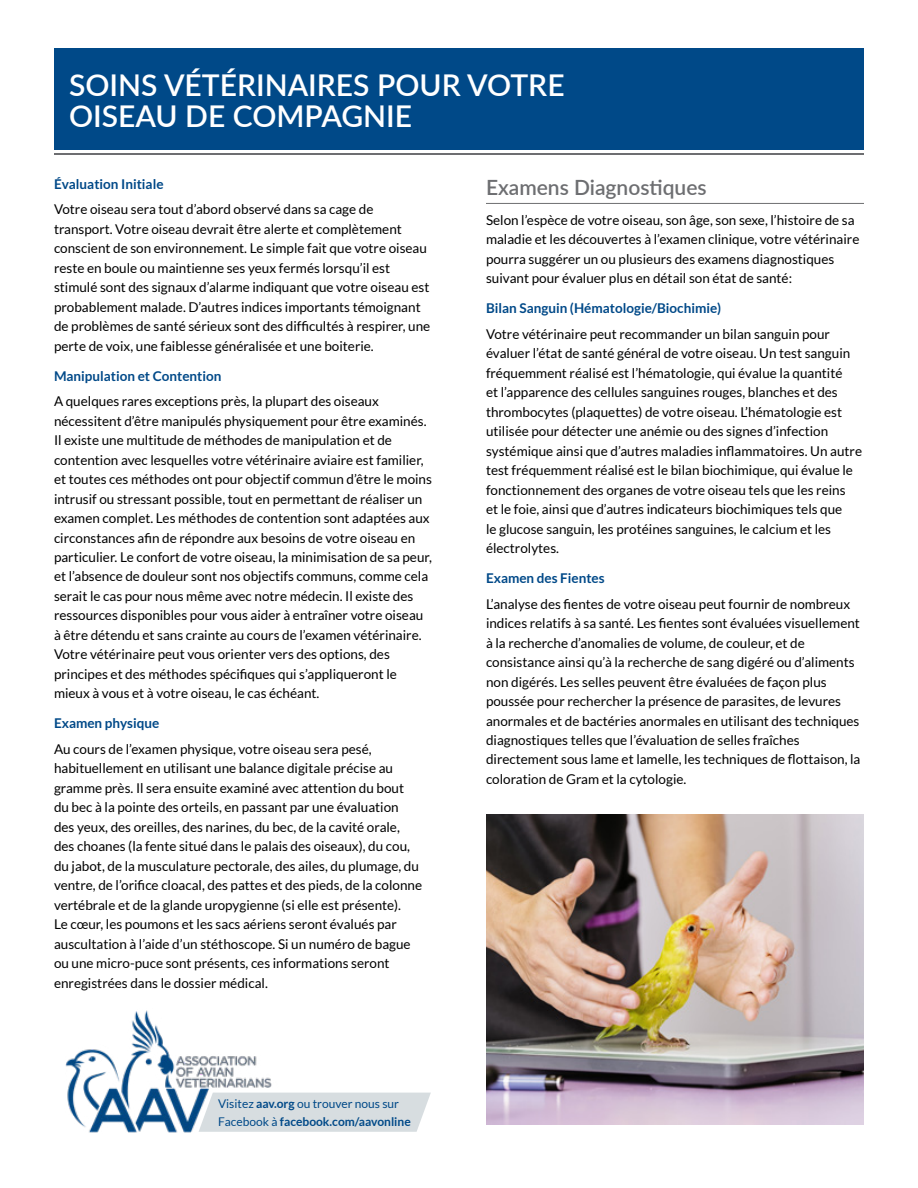
<style>
.page{position:relative;width:918px;height:1188px;background:#fff}
.page>*{position:absolute;margin:0;border:0;box-sizing:border-box;transform-origin:0 0}
.t1{font:600 30px/31.5px "Lato";color:#fff}
.t2{font:600 21px "Lato";color:#6d6e71}
.t3{font:13.5px/19.5px "Lato";color:#000}
.t4{font:700 13.5px "Lato";color:#004988}
.t5{font:12px/18px "Lato";color:#004988}
.s1{font-weight:700}
</style>
<div class="page">
<div style="left:54px;top:49px;width:810px;height:101px;background:#004988"></div>
<hr style="left:54px;top:153px;width:810px;height:1px;background:#6d6e71">
<hr style="left:486px;top:203px;width:378px;height:1px;background:#6d6e71">
<img style="left:486px;top:814px;width:378px;height:311px">
<img style="left:65px;top:1010px;width:216px;height:123px">
<div style="left:199px;top:1093px;width:232px;height:39px;background:#d7dde0"></div>
<h1 class="t1" style="left:69px;top:68px;width:497px">SOINS VÉTÉRINAIRES POUR VOTRE<br>OISEAU DE COMPAGNIE</h1>
<p class="t4" style="left:54px;top:176px;width:111px">Évaluation Initiale</p>
<p class="t3" style="left:54px;top:199px;width:378px">Votre oiseau sera tout d’abord observé dans sa cage de transport. Votre oiseau devrait être alerte et complètement conscient de son environnement. Le simple fait que votre oiseau reste en boule ou maintienne ses yeux fermés lorsqu’il est stimulé sont des signaux d’alarme indiquant que votre oiseau est probablement malade. D’autres indices importants témoignant de problèmes de santé sérieux sont des difficultés à respirer, une perte de voix, une faiblesse généralisée et une boiterie.</p>
<p class="t4" style="left:54px;top:368px;width:169px">Manipulation et Contention</p>
<p class="t3" style="left:54px;top:391px;width:380px">A quelques rares exceptions près, la plupart des oiseaux nécessitent d’être manipulés physiquement pour être examinés.<br>Il existe une multitude de méthodes de manipulation et de contention avec lesquelles votre vétérinaire aviaire est familier, et toutes ces méthodes ont pour objectif commun d’être le moins intrusif ou stressant possible, tout en permettant de réaliser un examen complet. Les méthodes de contention sont adaptées aux circonstances afin de répondre aux besoins de votre oiseau en particulier. Le confort de votre oiseau, la minimisation de sa peur, et l’absence de douleur sont nos objectifs communs, comme cela serait le cas pour nous même avec notre médecin. Il existe des ressources disponibles pour vous aider à entraîner votre oiseau à être détendu et sans crainte au cours de l’examen vétérinaire.<br>Votre vétérinaire peut vous orienter vers des options, des principes et des méthodes spécifiques qui s’appliqueront le mieux à vous et à votre oiseau, le cas échéant.</p>
<p class="t4" style="left:54px;top:716px;width:107px">Examen physique</p>
<p class="t3" style="left:54px;top:739px;width:370px">Au cours de l’examen physique, votre oiseau sera pesé, habituellement en utilisant une balance digitale précise au gramme près. Il sera ensuite examiné avec attention du bout du bec à la pointe des orteils, en passant par une évaluation des yeux, des oreilles, des narines, du bec, de la cavité orale, des choanes (la fente situé dans le palais des oiseaux), du cou, du jabot, de la musculature pectorale, des ailes, du plumage, du ventre, de l’orifice cloacal, des pattes et des pieds, de la colonne vertébrale et de la glande uropygienne (si elle est présente).<br>Le cœur, les poumons et les sacs aériens seront évalués par auscultation à l’aide d’un stéthoscope. Si un numéro de bague ou une micro-puce sont présents, ces informations seront enregistrées dans le dossier médical.</p>
<p class="t5" style="left:218px;top:1094px;width:194px">Visitez <span class="s1">aav.org</span> ou trouver nous sur<br>Facebook à <span class="s1">facebook.com/aavonline</span></p>
<h2 class="t2" style="left:486px;top:172px;width:222px">Examens Diagnostiques</h2>
<p class="t3" style="left:486px;top:210px;width:375px">Selon l’espèce de votre oiseau, son âge, son sexe, l’histoire de sa maladie et les découvertes à l’examen clinique, votre vétérinaire pourra suggérer un ou plusieurs des examens diagnostiques suivant pour évaluer plus en détail son état de santé:</p>
<p class="t4" style="left:486px;top:300px;width:237px">Bilan Sanguin (Hématologie/Biochimie)</p>
<p class="t3" style="left:486px;top:324px;width:378px">Votre vétérinaire peut recommander un bilan sanguin pour évaluer l’état de santé général de votre oiseau. Un test sanguin fréquemment réalisé est l’hématologie, qui évalue la quantité<br>et l’apparence des cellules sanguines rouges, blanches et des thrombocytes (plaquettes) de votre oiseau. L’hématologie est utilisée pour détecter une anémie ou des signes d’infection systémique ainsi que d’autres maladies inflammatoires. Un autre test fréquemment réalisé est le bilan biochimique, qui évalue le fonctionnement des organes de votre oiseau tels que les reins<br>et le foie, ainsi que d’autres indicateurs biochimiques tels que<br>le glucose sanguin, les protéines sanguines, le calcium et les électrolytes.</p>
<p class="t4" style="left:486px;top:570px;width:120px">Examen des Fientes</p>
<p class="t3" style="left:486px;top:594px;width:376px">L’analyse des fientes de votre oiseau peut fournir de nombreux indices relatifs à sa santé. Les fientes sont évaluées visuellement à la recherche d’anomalies de volume, de couleur, et de consistance ainsi qu’à la recherche de sang digéré ou d’aliments non digérés. Les selles peuvent être évaluées de façon plus poussée pour rechercher la présence de parasites, de levures anormales et de bactéries anormales en utilisant des techniques diagnostiques telles que l’évaluation de selles fraîches directement sous lame et lamelle, les techniques de flottaison, la coloration de Gram et la cytologie.</p>
</div>
